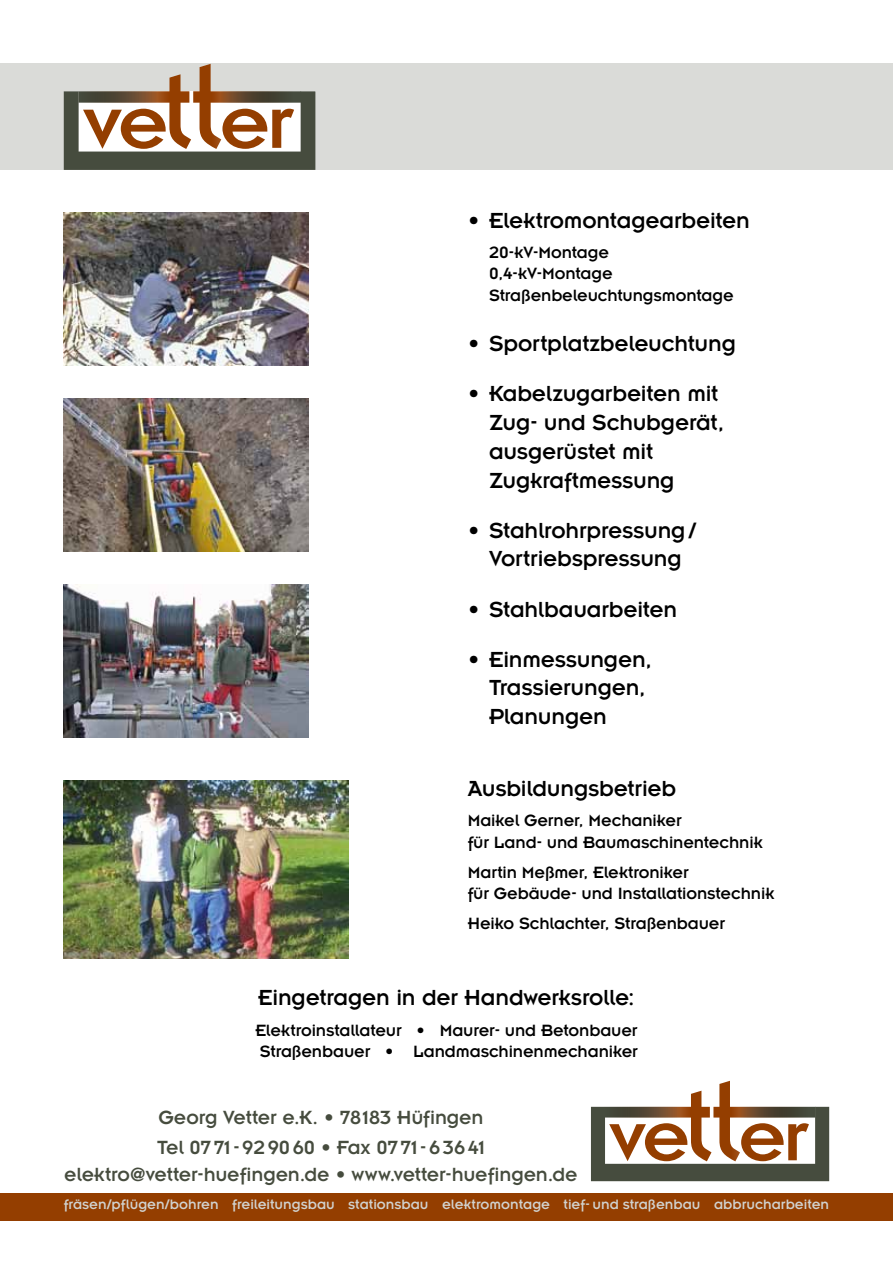
<style>
.page{position:relative;width:893px;height:1263px;background:#fff}
.page>*{position:absolute;margin:0;border:0;box-sizing:border-box;transform-origin:0 0}
.t1{font:24px/28.8px "Insignia LT Std";letter-spacing:-.01em;color:#000}
.t2{font:21px/30px "Insignia LT Std";letter-spacing:-.01em;color:#464c3e}
.t3{font:18px/21.6px "Insignia LT Std";letter-spacing:-.01em;color:#000}
.t4{font:15px "Insignia LT Std";color:#d1d2cf}
</style>
<div class="page">
<div style="left:0;top:1193px;width:893px;height:27px;background:#943e00"></div>
<div style="left:0;top:64px;width:893px;height:106px;background:#dadbd8"></div>
<svg style="left:64px;top:64px;width:251px;height:106px"></svg>
<svg style="left:591px;top:1081px;width:238px;height:100px"></svg>
<img style="left:64px;top:213px;width:244px;height:152px">
<img style="left:64px;top:585px;width:244px;height:153px">
<img style="left:64px;top:781px;width:285px;height:178px">
<img style="left:64px;top:399px;width:244px;height:152px">
<h1 class="t1" style="left:468px;top:206px;width:284px">• Elektromontagearbeiten</h1>
<p class="t3" style="left:489px;top:241px;width:246px">20-kV-Montage<br>0,4-kV-Montage<br>Straßenbeleuchtungsmontage</p>
<h1 class="t1" style="left:468px;top:329px;width:270px">• Sportplatzbeleuchtung</h1>
<h1 class="t1" style="left:489px;top:379px;width:237px;text-indent:-21px">• Kabelzugarbeiten mit<br>Zug- und Schubgerät, ausgerüstet mit<br>Zugkraftmessung</h1>
<h1 class="t1" style="left:468px;top:516px;width:230px;text-align:center">• Stahlrohrpressung/<br>Vortriebspressung</h1>
<h1 class="t1" style="left:468px;top:595px;width:211px">• Stahlbauarbeiten</h1>
<h1 class="t1" style="left:489px;top:645px;width:164px;text-indent:-21px">• Einmessungen,<br>Trassierungen,<br>Planungen</h1>
<h1 class="t1" style="left:468px;top:774px;width:210px">Ausbildungsbetrieb</h1>
<p class="t3" style="left:468px;top:809px;width:296px">Maikel Gerner, Mechaniker<br>für Land- und Baumaschinentechnik</p>
<p class="t3" style="left:468px;top:861px;width:308px">Martin Meßmer, Elektroniker<br>für Gebäude- und Installationstechnik</p>
<p class="t3" style="left:468px;top:913px;width:259px">Heiko Schlachter, Straßenbauer</p>
<h1 class="t1" style="left:258px;top:983px;width:378px">Eingetragen in der Handwerksrolle:</h1>
<p class="t3" style="left:255px;top:1019px;width:384px">Elektroinstallateur • Maurer- und Betonbauer<br>Straßenbauer • Landmaschinenmechaniker</p>
<p class="t2" style="left:157px;top:1103px;width:330px">Georg Vetter e.K. • 78183 Hüfingen<br>Tel 0771-929060 • Fax 0771-63641</p>
<p class="t2" style="left:64px;top:1160px;width:515px">elektro@vetter-huefingen.de • www.vetter-huefingen.de</p>
<p class="t4" style="left:64px;top:1196px;width:767px">fräsen/pflügen/bohren freileitungsbau stationsbau elektromontage tief- und straßenbau abbrucharbeiten</p>
</div>
